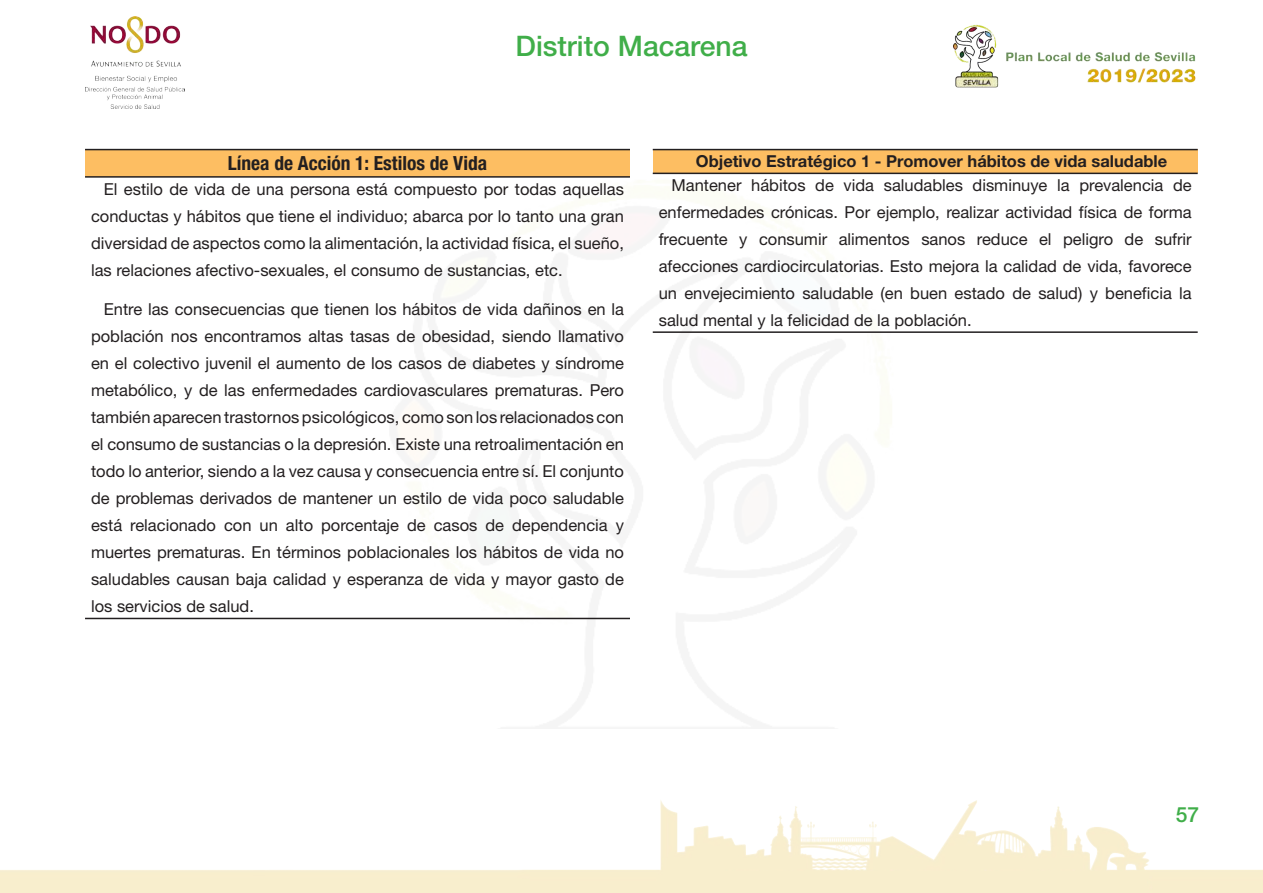
<style>
.page{position:relative;width:1263px;height:893px;background:#fff}
.page>*{position:absolute;margin:0;border:0;box-sizing:border-box;transform-origin:0 0}
.t1{font:500 28.35px "Helvetica Neue LT Std";color:#40ae49}
.t2{font:500 21px "Helvetica Neue LT Std";color:#40ae49}
.t3{font:700 condensed 19.5px "Helvetica Neue LT Std";color:#231f20}
.t4{font:16.5px/27px "Helvetica Neue LT Std";color:#231f20;text-align:justify}
.t5{font:700 16.5px "Helvetica Neue LT Std";color:#231f20}
</style>
<div class="page">
<img style="left:0;top:800px;width:1263px;height:93px">
<div style="left:722px;top:871px;width:424px;height:22px;background:#f8eecd"></div>
<img style="left:953px;top:24px;width:243px;height:64px">
<img style="left:85px;top:16px;width:100px;height:92px">
<div style="left:85px;top:150px;width:545px;height:27px;background:#fdbe62"></div>
<hr style="left:85px;top:149px;width:545px;height:1px;background:#231f20">
<hr style="left:85px;top:176px;width:545px;height:2px;background:#231f20">
<hr style="left:85px;top:618px;width:545px;height:1px;background:#231f20">
<div style="left:653px;top:150px;width:545px;height:23px;background:#fdbe62"></div>
<hr style="left:653px;top:149px;width:545px;height:1px;background:#231f20">
<hr style="left:653px;top:173px;width:545px;height:1px;background:#231f20">
<hr style="left:653px;top:331px;width:545px;height:2px;background:#231f20">
<h1 class="t1" style="left:516px;top:29px;width:233px">Distrito Macarena</h1>
<p class="t3" style="left:228px;top:151px;width:261px">Línea de Acción 1: Estilos de Vida</p>
<p class="t4" style="left:91px;top:175px;width:534px;text-indent:13px">El estilo de vida de una persona está compuesto por todas aquellas conductas y hábitos que tiene el individuo; abarca por lo tanto una gran diversidad de aspectos como la alimentación, la actividad física, el sueño, las relaciones afectivo-sexuales, el consumo de sustancias, etc.</p>
<p class="t4" style="left:91px;top:296px;width:534px;text-indent:13px">Entre las consecuencias que tienen los hábitos de vida dañinos en la población nos encontramos altas tasas de obesidad, siendo llamativo en el colectivo juvenil el aumento de los casos de diabetes y síndrome metabólico, y de las enfermedades cardiovasculares prematuras. Pero también aparecen trastornos psicológicos, como son los relacionados con el consumo de sustancias o la depresión. Existe una retroalimentación en todo lo anterior, siendo a la vez causa y consecuencia entre sí. El conjunto de problemas derivados de mantener un estilo de vida poco saludable está relacionado con un alto porcentaje de casos de dependencia y muertes prematuras. En términos poblacionales los hábitos de vida no saludables causan baja calidad y esperanza de vida y mayor gasto de los servicios de salud.</p>
<p class="t5" style="left:696px;top:151px;width:473px">Objetivo Estratégico 1 - Promover hábitos de vida saludable</p>
<p class="t4" style="left:659px;top:172px;width:534px;text-indent:13px">Mantener hábitos de vida saludables disminuye la prevalencia de enfermedades crónicas. Por ejemplo, realizar actividad física de forma frecuente y consumir alimentos sanos reduce el peligro de sufrir afecciones cardiocirculatorias. Esto mejora la calidad de vida, favorece un envejecimiento saludable (en buen estado de salud) y beneficia la salud mental y la felicidad de la población.</p>
<p class="t2" style="left:1176px;top:802px;width:25px">57</p>
</div>
